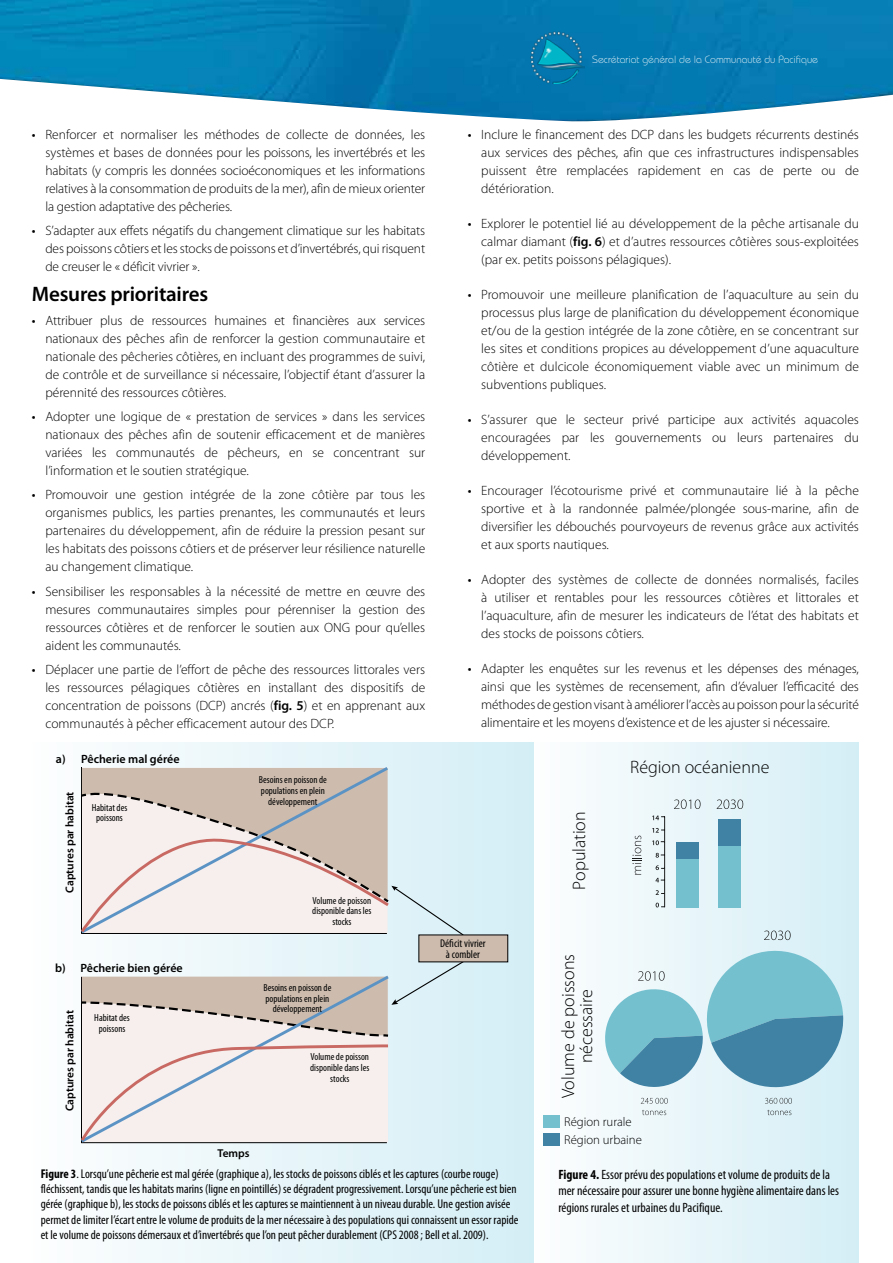
<style>
.page{position:relative;width:893px;height:1263px;background:#fff}
.page>*{position:absolute;margin:0;border:0;box-sizing:border-box;transform-origin:0 0}
.t1{font:600 21px "Myriad Pro";letter-spacing:-.01em;color:#000}
.t2{font:300 18px/18px "Myriad Pro";color:#000;text-align:center}
.t3{font:300 13.5px/18px "Myriad Pro";color:#000;text-align:justify}
.t4{font:condensed 13.5px/16.2px "Myriad Pro";color:#000}
.t5{font:condensed 12.75px/15.3px "Myriad Pro";color:#000}
.t6{font:300 12.75px/18px "Myriad Pro";color:#000}
.t7{font:600 12px "Myriad Pro";color:#000}
.t8{font:600 11.4px "Myriad Pro";color:#000}
.t9{font:condensed 11.25px/10.8px "Myriad Pro";color:#000;text-align:center}
.t10{font:300 10.5px "Bauhaus";color:#fff}
.t11{font:condensed 10.2px/10.8px "Myriad Pro";color:#000;text-align:center}
.s1{font-weight:400}
.s2{font-weight:600}
.s3{font-weight:700}
</style>
<div class="page">
<div style="left:534px;top:742px;width:325px;height:521px;background:linear-gradient(to right,#fcfdfe,#d4eef6)"></div>
<div style="left:32px;top:742px;width:502px;height:521px;background:linear-gradient(to right,#fdfefe,#d3edf5)"></div>
<img style="left:0;top:0;width:893px;height:122px">
<img style="left:530px;top:32px;width:55px;height:51px">
<div style="left:419px;top:935px;width:89px;height:27px;background:#cdbcae"></div>
<svg style="left:78px;top:764px;width:313px;height:172px"></svg>
<svg style="left:79px;top:768px;width:386px;height:168px;background:#ddd8d4"></svg>
<svg style="left:79px;top:960px;width:386px;height:183px;background:#e2e0df"></svg>
<div style="left:543px;top:1115px;width:17px;height:12px;background:#74c0cf"></div>
<div style="left:543px;top:1133px;width:17px;height:13px;background:#4082a3"></div>
<div style="left:676px;top:842px;width:23px;height:65px;background:#4082a3"></div>
<div style="left:676px;top:859px;width:23px;height:48px;background:#74c0cf"></div>
<div style="left:718px;top:819px;width:23px;height:88px;background:#4082a3"></div>
<div style="left:718px;top:846px;width:23px;height:61px;background:#74c0cf"></div>
<svg style="left:674px;top:799px;width:26px;height:10px"></svg>
<svg style="left:717px;top:799px;width:26px;height:10px"></svg>
<hr style="left:664px;top:816px;width:1px;height:91px;background:#1c1c1c">
<svg style="left:652px;top:815px;width:13px;height:5px"></svg>
<svg style="left:652px;top:828px;width:13px;height:5px"></svg>
<svg style="left:652px;top:840px;width:13px;height:5px"></svg>
<svg style="left:656px;top:853px;width:9px;height:5px"></svg>
<svg style="left:656px;top:865px;width:9px;height:5px"></svg>
<svg style="left:655px;top:878px;width:10px;height:4px"></svg>
<svg style="left:656px;top:890px;width:9px;height:5px"></svg>
<svg style="left:656px;top:903px;width:9px;height:4px"></svg>
<svg style="left:641px;top:1098px;width:27px;height:6px"></svg>
<svg style="left:765px;top:1098px;width:27px;height:6px"></svg>
<svg style="left:642px;top:1110px;width:24px;height:5px"></svg>
<svg style="left:767px;top:1110px;width:24px;height:5px"></svg>
<svg style="left:632px;top:836px;width:9px;height:39px"></svg>
<svg style="left:600px;top:930px;width:245px;height:159px;background:#98c7d6"></svg>
<p class="t10" style="left:592px;top:53px;width:227px">Secrétariat général de la Communauté du Pacifique</p>
<p class="t3" style="left:45px;top:125px;width:381px;text-indent:-14px"><span class="s1">•</span> Renforcer et normaliser les méthodes de collecte de données, les systèmes et bases de données pour les poissons, les invertébrés et les habitats (y compris les données socioéconomiques et les informations relatives à la consommation de produits de la mer), afin de mieux orienter la gestion adaptative des pêcheries.</p>
<p class="t3" style="left:45px;top:222px;width:381px;text-indent:-14px"><span class="s1">•</span> S’adapter aux effets négatifs du changement climatique sur les habitats des poissons côtiers et les stocks de poissons et d’invertébrés, qui risquent de creuser le « déficit vivrier ».</p>
<h1 class="t1" style="left:32px;top:280px;width:178px">Mesures prioritaires</h1>
<p class="t3" style="left:45px;top:311px;width:381px;text-indent:-14px"><span class="s1">•</span> Attribuer plus de ressources humaines et financières aux services nationaux des pêches afin de renforcer la gestion communautaire et nationale des pêcheries côtières, en incluant des programmes de suivi, de contrôle et de surveillance si nécessaire, l’objectif étant d’assurer la pérennité des ressources côtières.</p>
<p class="t3" style="left:45px;top:408px;width:381px;text-indent:-14px"><span class="s1">•</span> Adopter une logique de « prestation de services » dans les services nationaux des pêches afin de soutenir efficacement et de manières variées les communautés de pêcheurs, en se concentrant sur l’information et le soutien stratégique.</p>
<p class="t3" style="left:45px;top:486px;width:381px;text-indent:-14px"><span class="s1">•</span> Promouvoir une gestion intégrée de la zone côtière par tous les organismes publics, les parties prenantes, les communautés et leurs partenaires du développement, afin de réduire la pression pesant sur les habitats des poissons côtiers et de préserver leur résilience naturelle au changement climatique.</p>
<p class="t3" style="left:45px;top:582px;width:381px;text-indent:-14px"><span class="s1">•</span> Sensibiliser les responsables à la nécessité de mettre en œuvre des mesures communautaires simples pour pérenniser la gestion des ressources côtières et de renforcer le soutien aux ONG pour qu’elles aident les communautés.</p>
<p class="t3" style="left:45px;top:660px;width:381px;text-indent:-14px"><span class="s1">•</span> Déplacer une partie de l’effort de pêche des ressources littorales vers les ressources pélagiques côtières en installant des dispositifs de concentration de poissons (DCP) ancrés (<span class="s2">fig. 5</span>) et en apprenant aux communautés à pêcher efficacement autour des DCP.</p>
<p class="t7" style="left:56px;top:751px;width:125px">a) Pêcherie mal gérée</p>
<p class="t8" style="left:62px;top:892px;width:102px;rotate:-90deg">Captures par habitat</p>
<p class="t11" style="left:92px;top:802px;width:37px">Habitat des poissons</p>
<p class="t7" style="left:55px;top:960px;width:129px">b) Pêcherie bien gérée</p>
<p class="t8" style="left:62px;top:1111px;width:102px;rotate:-90deg">Captures par habitat</p>
<p class="t11" style="left:94px;top:1012px;width:37px">Habitat des poissons</p>
<p class="t11" style="left:259px;top:774px;width:70px">Besoins en poisson de populations en plein développement</p>
<p class="t11" style="left:312px;top:894px;width:61px">Volume de poisson disponible dans les stocks</p>
<p class="t11" style="left:263px;top:982px;width:70px">Besoins en poisson de populations en plein développement</p>
<p class="t11" style="left:310px;top:1051px;width:61px">Volume de poisson disponible dans les stocks</p>
<p class="t8" style="left:218px;top:1145px;width:34px">Temps</p>
<p class="t3" style="left:481px;top:125px;width:379px;text-indent:-14px"><span class="s1">•</span> Inclure le financement des DCP dans les budgets récurrents destinés aux services des pêches, afin que ces infrastructures indispensables puissent être remplacées rapidement en cas de perte ou de détérioration.</p>
<p class="t3" style="left:481px;top:214px;width:379px;text-indent:-14px"><span class="s1">•</span> Explorer le potentiel lié au développement de la pêche artisanale du calmar diamant (<span class="s2">fig. 6</span>) et d’autres ressources côtières sous-exploitées (par ex. petits poissons pélagiques).</p>
<p class="t3" style="left:481px;top:285px;width:379px;text-indent:-14px"><span class="s1">•</span> Promouvoir une meilleure planification de l’aquaculture au sein du processus plus large de planification du développement économique et/ou de la gestion intégrée de la zone côtière, en se concentrant sur les sites et conditions propices au développement d’une aquaculture côtière et dulcicole économiquement viable avec un minimum de subventions publiques.</p>
<p class="t3" style="left:481px;top:410px;width:379px;text-indent:-14px"><span class="s1">•</span> S’assurer que le secteur privé participe aux activités aquacoles encouragées par les gouvernements ou leurs partenaires du développement.</p>
<p class="t3" style="left:481px;top:481px;width:379px;text-indent:-14px"><span class="s1">•</span> Encourager l’écotourisme privé et communautaire lié à la pêche sportive et à la randonnée palmée/plongée sous-marine, afin de diversifier les débouchés pourvoyeurs de revenus grâce aux activités et aux sports nautiques.</p>
<p class="t3" style="left:481px;top:570px;width:379px;text-indent:-14px"><span class="s1">•</span> Adopter des systèmes de collecte de données normalisés, faciles à utiliser et rentables pour les ressources côtières et littorales et l’aquaculture, afin de mesurer les indicateurs de l’état des habitats et des stocks de poissons côtiers.</p>
<p class="t3" style="left:481px;top:659px;width:379px;text-indent:-14px"><span class="s1">•</span> Adapter les enquêtes sur les revenus et les dépenses des ménages, ainsi que les systèmes de recensement, afin d’évaluer l’efficacité des méthodes de gestion visant à améliorer l’accès au poisson pour la sécurité alimentaire et les moyens d’existence et de les ajuster si nécessaire.</p>
<p class="t9" style="left:440px;top:938px;width:47px">Déficit vivrier à combler</p>
<h2 class="t2" style="left:570px;top:889px;width:80px;rotate:-90deg">Population</h2>
<h2 class="t2" style="left:559px;top:1098px;width:146px;rotate:-90deg">Volume de poissons nécessaire</h2>
<h2 class="t2" style="left:630px;top:758px;width:141px">Région océanienne</h2>
<p class="t6" style="left:564px;top:1113px;width:79px">Région rurale<br>Région urbaine</p>
<p class="t5" style="left:41px;top:1166px;width:479px"><span class="s3">Figure 3</span>. Lorsqu’une pêcherie est mal gérée (graphique a), les stocks de poissons ciblés et les captures (courbe rouge) fléchissent, tandis que les habitats marins (ligne en pointillés) se dégradent progressivement. Lorsqu’une pêcherie est bien gérée (graphique b), les stocks de poissons ciblés et les captures se maintiennent à un niveau durable. Une gestion avisée permet de limiter l’écart entre le volume de produits de la mer nécessaire à des populations qui connaissent un essor rapide et le volume de poissons démersaux et d’invertébrés que l’on peut pêcher durablement (CPS 2008 ; Bell et al. 2009).</p>
<p class="t4" style="left:558px;top:1166px;width:282px"><span class="s3">Figure 4.</span> Essor prévu des populations et volume de produits de la mer nécessaire pour assurer une bonne hygiène alimentaire dans les régions rurales et urbaines du Pacifique.</p>
</div>
